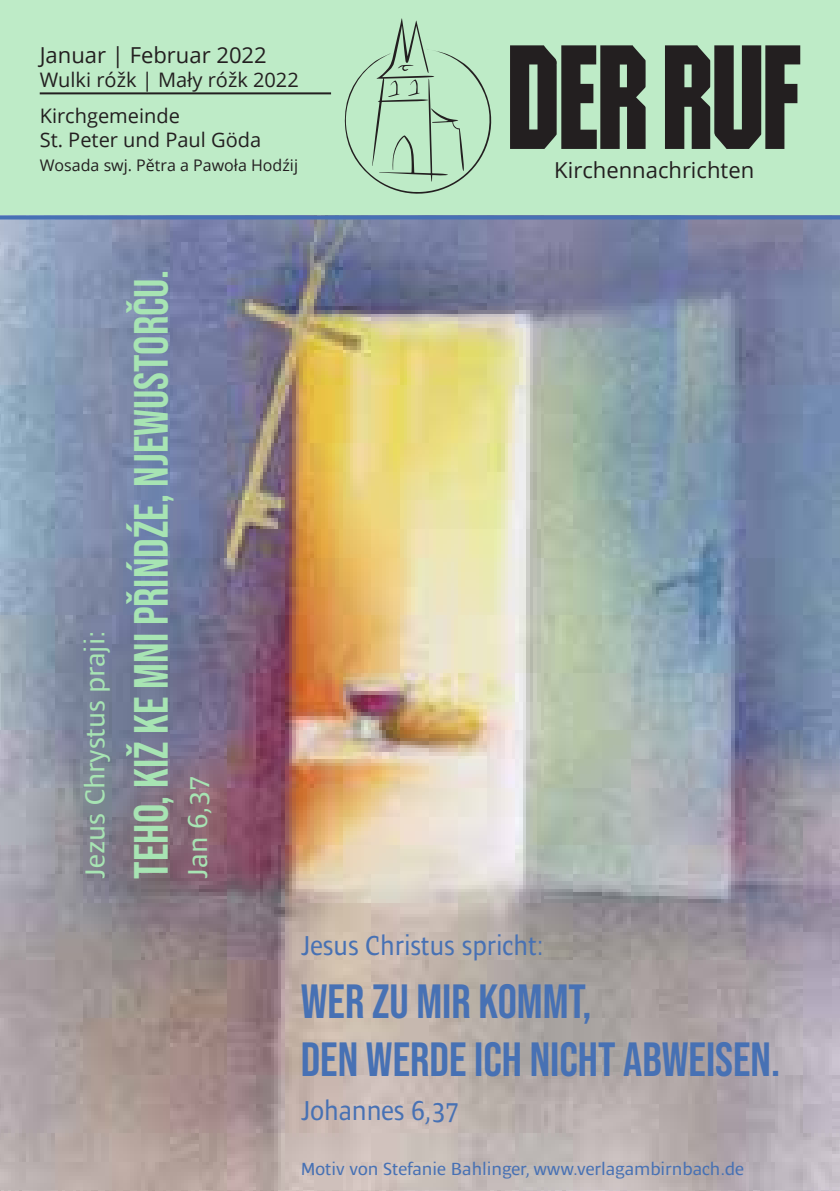
<style>
.page{position:relative;width:840px;height:1191px;background:#fff}
.page>*{position:absolute;margin:0;border:0;box-sizing:border-box;transform-origin:0 0}
.Haupttext{font:48px "Bebas Neue";color:#4771b4}
.Haupttext-2{font:48px "Bebas Neue";color:#a7e4b3}
.Haupttext-3{font:28px "Ardoise Std";color:#4771b4;scale:.9 1}
.Haupttext-4{font:28px "Ardoise Std";color:#a7e4b3}
.t1{font:22px "Open Sans";color:#231f20}
.t2{font:20px "Open Sans";color:#231f20}
.Haupttext-5{font:18px "Ardoise Std";color:#4771b4}
.t3{font:16px "Open Sans";color:#231f20}
</style>
<div class="page">
<div style="left:0;top:0;width:839px;height:1191px;background:#beebc7"></div>
<svg style="left:510px;top:45px;width:135px;height:104px"></svg>
<svg style="left:665px;top:45px;width:134px;height:104px"></svg>
<hr style="left:40px;top:92px;width:291px;height:2px;background:#231f20">
<svg style="left:344px;top:18px;width:148px;height:176px"></svg>
<img style="left:0;top:219px;width:839px;height:972px">
<svg style="left:0;top:215px;width:839px;height:4px;background:#4e74b2"></svg>
<p class="t1" style="left:40px;top:40px;width:228px">Januar | Februar 2022</p>
<p class="t2" style="left:40px;top:66px;width:260px">Wulki róžk | Mały róžk 2022</p>
<p class="t2" style="left:40px;top:102px;width:142px">Kirchgemeinde</p>
<p class="t2" style="left:40px;top:126px;width:223px">St. Peter und Paul Göda</p>
<p class="t3" style="left:40px;top:154px;width:260px">Wosada swj. Pětra a Pawoła Hodźij</p>
<p class="Haupttext-4" style="left:79px;top:878px;width:249px;rotate:-90deg">Jezus Chrystus praji:</p>
<p class="Haupttext-2" style="left:124px;top:878px;width:610px;rotate:-90deg">TEHO, KIŽ KE MNI PŘIŃDŹE, NJEWUSTORČU.</p>
<p class="Haupttext-4" style="left:181px;top:878px;width:104px;rotate:-90deg">Jan 6,37</p>
<p class="t1" style="left:554px;top:155px;width:201px">Kirchennachrichten</p>
<p class="Haupttext-3" style="left:300px;top:929px;width:271px">Jesus Christus spricht:</p>
<p class="Haupttext" style="left:300px;top:974px;width:292px">WER ZU MIR KOMMT,</p>
<p class="Haupttext" style="left:300px;top:1031px;width:480px">DEN WERDE ICH NICHT ABWEISEN.</p>
<p class="Haupttext-3" style="left:300px;top:1095px;width:177px">Johannes 6,37</p>
<p class="Haupttext-5" style="left:300px;top:1158px;width:444px">Motiv von Stefanie Bahlinger, www.verlagambirnbach.de</p>
</div>
